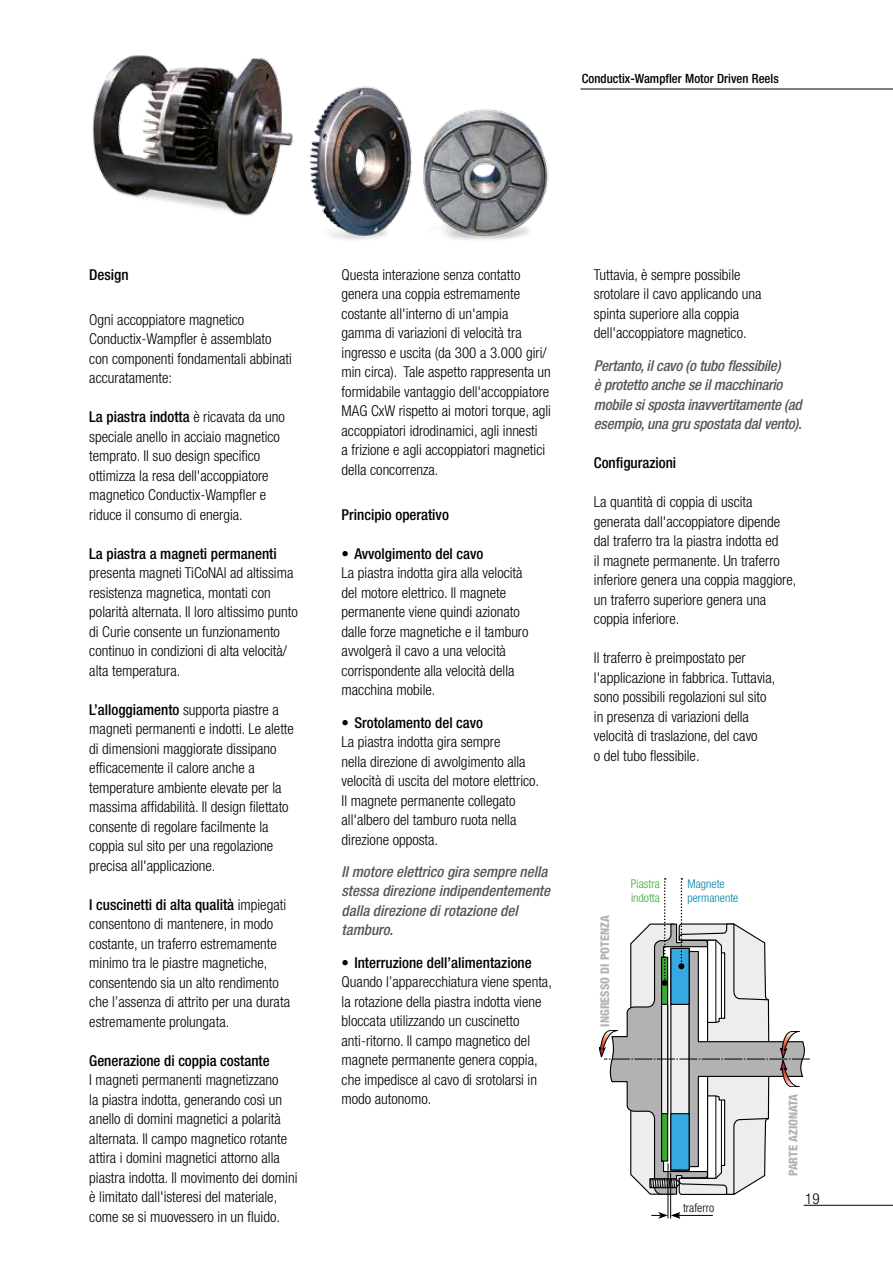
<style>
.page{position:relative;width:893px;height:1263px;background:#fff}
.page>*{position:absolute;margin:0;border:0;box-sizing:border-box;transform-origin:0 0}
.t1{font:300 condensed 15px/19.5px "Helvetica Neue LT";color:#000}
.t2{font:italic 500 condensed 15px/19.5px "Helvetica Neue LT";letter-spacing:-.015em;color:#575756}
.t3{font:500 condensed 15px "Helvetica Neue LT";color:#000}
.t4{font:500 condensed 12.75px "Helvetica Neue LT";color:#000}
.t5{font:800 condensed 12px "Helvetica Neue LT";color:#b3b2b2}
.t6{font:300 condensed 12px/14.4px "Helvetica Neue LT";color:#0081a0}
.t7{font:300 condensed 12px/14.4px "Helvetica Neue LT";color:#3aaa35}
.t8{font:300 condensed 12px "Helvetica Neue LT";color:#000}
.s1{font-weight:500}
</style>
<div class="page">
<hr style="left:804px;top:1205px;width:89px;height:1px;background:#000">
<hr style="left:668px;top:1163px;width:1px;height:55px;background:#000">
<hr style="left:670px;top:1173px;width:1px;height:45px;background:#000">
<hr style="left:678px;top:1215px;width:34px;height:1px;background:#000">
<svg style="left:652px;top:1212px;width:28px;height:7px"></svg>
<svg style="left:599px;top:878px;width:211px;height:317px"></svg>
<img style="left:309px;top:86px;width:240px;height:154px">
<img style="left:92px;top:55px;width:201px;height:161px">
<hr style="left:580px;top:89px;width:313px;height:1px;background:#000">
<p class="t4" style="left:582px;top:71px;width:198px">Conductix-Wampfler Motor Driven Reels</p>
<p class="t3" style="left:89px;top:265px;width:41px">Design</p>
<p class="t1" style="left:89px;top:309px;width:204px">Ogni accoppiatore magnetico<br>Conductix-Wampfler è assemblato con componenti fondamentali abbinati accuratamente:</p>
<p class="t1" style="left:89px;top:407px;width:197px"><span class="s1">La piastra indotta</span> è ricavata da uno speciale anello in acciaio magnetico temprato. Il suo design specifico ottimizza la resa dell'accoppiatore magnetico Conductix-Wampfler e riduce il consumo di energia.</p>
<p class="t3" style="left:89px;top:544px;width:189px">La piastra a magneti permanenti</p>
<p class="t1" style="left:89px;top:563px;width:210px">presenta magneti TiCoNAl ad altissima resistenza magnetica, montati con polarità alternata. Il loro altissimo punto di Curie consente un funzionamento continuo in condizioni di alta velocità/ alta temperatura.</p>
<p class="t1" style="left:89px;top:699px;width:206px"><span class="s1">L’alloggiamento</span> supporta piastre a magneti permanenti e indotti. Le alette di dimensioni maggiorate dissipano efficacemente il calore anche a temperature ambiente elevate per la massima affidabilità. Il design filettato consente di regolare facilmente la coppia sul sito per una regolazione precisa all'applicazione.</p>
<p class="t1" style="left:89px;top:894px;width:202px"><span class="s1">I cuscinetti di alta qualità</span> impiegati consentono di mantenere, in modo costante, un traferro estremamente minimo tra le piastre magnetiche, consentendo sia un alto rendimento che l’assenza di attrito per una durata estremamente prolungata.</p>
<p class="t3" style="left:89px;top:1051px;width:182px">Generazione di coppia costante</p>
<p class="t1" style="left:89px;top:1070px;width:210px">I magneti permanenti magnetizzano<br>la piastra indotta, generando così un anello di domini magnetici a polarità alternata. Il campo magnetico rotante attira i domini magnetici attorno alla piastra indotta. Il movimento dei domini è limitato dall'isteresi del materiale, come se si muovessero in un fluido.</p>
<p class="t1" style="left:342px;top:265px;width:211px">Questa interazione senza contatto genera una coppia estremamente costante all'interno di un'ampia gamma di variazioni di velocità tra ingresso e uscita (da 300 a 3.000 giri/ min circa). Tale aspetto rappresenta un formidabile vantaggio dell'accoppiatore MAG CxW rispetto ai motori torque, agli accoppiatori idrodinamici, agli innesti<br>a frizione e agli accoppiatori magnetici della concorrenza.</p>
<p class="t3" style="left:342px;top:506px;width:109px">Principio operativo</p>
<p class="t3" style="left:342px;top:545px;width:143px">• Avvolgimento del cavo</p>
<p class="t1" style="left:342px;top:563px;width:188px">La piastra indotta gira alla velocità del motore elettrico. Il magnete permanente viene quindi azionato dalle forze magnetiche e il tamburo avvolgerà il cavo a una velocità corrispondente alla velocità della macchina mobile.</p>
<p class="t3" style="left:342px;top:713px;width:143px">• Srotolamento del cavo</p>
<p class="t1" style="left:342px;top:732px;width:199px">La piastra indotta gira sempre<br>nella direzione di avvolgimento alla velocità di uscita del motore elettrico.<br>Il magnete permanente collegato all'albero del tamburo ruota nella direzione opposta.</p>
<p class="t2" style="left:342px;top:862px;width:210px">Il motore elettrico gira sempre nella stessa direzione indipendentemente dalla direzione di rotazione del tamburo.</p>
<p class="t3" style="left:342px;top:953px;width:192px">• Interruzione dell’alimentazione</p>
<p class="t1" style="left:342px;top:972px;width:212px">Quando l’apparecchiatura viene spenta, la rotazione della piastra indotta viene bloccata utilizzando un cuscinetto anti-ritorno. Il campo magnetico del magnete permanente genera coppia, che impedisce al cavo di srotolarsi in modo autonomo.</p>
<p class="t1" style="left:594px;top:265px;width:169px">Tuttavia, è sempre possibile srotolare il cavo applicando una spinta superiore alla coppia dell'accoppiatore magnetico.</p>
<p class="t2" style="left:594px;top:355px;width:209px">Pertanto, il cavo (o tubo flessibile)<br>è protetto anche se il macchinario mobile si sposta inavvertitamente (ad esempio, una gru spostata dal vento).</p>
<p class="t3" style="left:594px;top:454px;width:84px">Configurazioni</p>
<p class="t1" style="left:594px;top:492px;width:204px">La quantità di coppia di uscita generata dall'accoppiatore dipende dal traferro tra la piastra indotta ed<br>il magnete permanente. Un traferro inferiore genera una coppia maggiore, un traferro superiore genera una coppia inferiore.</p>
<p class="t1" style="left:594px;top:648px;width:183px">Il traferro è preimpostato per l'applicazione in fabbrica. Tuttavia, sono possibili regolazioni sul sito in presenza di variazioni della velocità di traslazione, del cavo<br>o del tubo flessibile.</p>
<p class="t5" style="left:597px;top:1026px;width:113px;rotate:-90deg">INGRESSO DI POTENZA</p>
<p class="t7" style="left:631px;top:876px;width:31px">Piastra indotta</p>
<p class="t6" style="left:687px;top:876px;width:52px">Magnete permanente</p>
<p class="t8" style="left:683px;top:1200px;width:33px">traferro</p>
<p class="t5" style="left:786px;top:1176px;width:84px;rotate:-90deg">PARTE AZIONATA</p>
<p class="t1" style="left:805px;top:1188px;width:16px">19</p>
</div>
